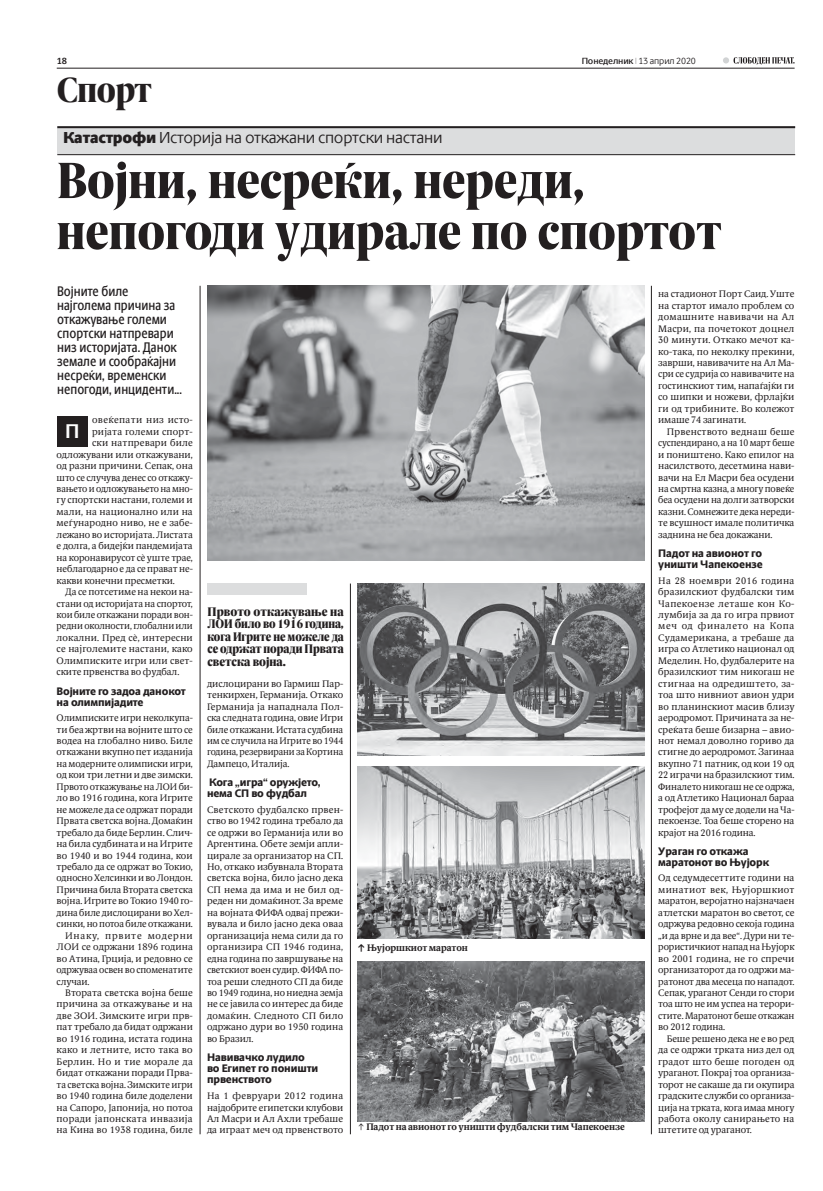
<style>
.page{position:relative;width:823px;height:1191px;background:#fff}
.page>*{position:absolute;margin:0;border:0;box-sizing:border-box;transform-origin:0 0}
.Naslov_36{font:800 51px/51px "Berlingske Serif Cn";color:#231f20}
.t1{font:800 35.1px "Berlingske Serif Cn";letter-spacing:-.01em;color:#231f20}
.t2{font:700 20px "Berlingske Sans";color:#fff}
.Nadnaslov{font:16px "Berlingske Sans";letter-spacing:-.015em;color:#231f20}
.t3{font:500 14px/14px "Berlingske Sans Cn";color:#231f20}
.Glosa{font:900 12.5px/12.5px "Berlingske Serif Cn";letter-spacing:-.005em;color:#231f20;text-align:justify}
.Medjunaslov{font:800 11px/11px "Berlingske Sans";letter-spacing:-.01em;color:#231f20}
.t4{font:9.5px/11.5px "Berlingske Serif Tx";letter-spacing:-.01em;color:#231f20;text-align:justify}
.t5{font:700 9.5px "Berlingske Serif Tx";letter-spacing:-.01em;color:#231f20}
.t6{font:9.5px "Berlingske Serif Tx";letter-spacing:.01em;color:#231f20}
.t7{font:9.5px "Berlingske Serif Tx";letter-spacing:.015em;color:#231f20}
.t8{font:9.5px "Berlingske Serif Tx";letter-spacing:-.01em;color:#231f20;scale:.96 1}
.t9{font:9.5px "Berlingske Serif Tx";letter-spacing:.035em;color:#231f20}
.t10{font:9px "Berlingske Sans";letter-spacing:-.015em;color:#231f20}
.t11{font:700 9px "Berlingske Sans";color:#231f20}
.s1{font-family:"Berlingske Sans D Bd"}
.s2{font-family:"Berlingske Sans Tn"}
.s3{font-weight:900}
.s4{font-family:"Berlingske Slab";font-weight:800;font-size:9px}
</style>
<div class="page">
<svg style="left:723px;top:57px;width:71px;height:8px"></svg>
<hr style="left:57px;top:68px;width:737px;height:1px;background:#231f20">
<div style="left:57px;top:416px;width:31px;height:30px;background:#231f20"></div>
<div style="left:57px;top:126px;width:737px;height:28px;background:#dcddde"></div>
<hr style="left:57px;top:126px;width:737px;height:2px;background:#231f20">
<hr style="left:57px;top:154px;width:737px;height:1px;background:#231f20">
<img style="left:207px;top:286px;width:436px;height:274px">
<img style="left:357px;top:583px;width:286px;height:172px">
<img style="left:357px;top:767px;width:286px;height:171px">
<img style="left:357px;top:961px;width:286px;height:161px">
<div style="left:207px;top:583px;width:100px;height:12px;background:#dcddde"></div>
<hr style="left:200px;top:286px;width:1px;height:848px;background:#231f20">
<hr style="left:350px;top:583px;width:1px;height:551px;background:#231f20">
<hr style="left:650px;top:286px;width:1px;height:848px;background:#231f20">
<p class="t11" style="left:57px;top:54px;width:12px">18</p>
<p class="t10" style="left:581px;top:54px;width:116px"><span class="s1">Понеделник</span> <span class="s2">I</span> 13 април 2020</p>
<h2 class="t1" style="left:57px;top:66px;width:97px">Спорт</h2>
<p class="Nadnaslov" style="left:63px;top:127px;width:381px"><span class="s3">Катастрофи</span> Историја на откажани спортски настани</p>
<p class="Naslov_36" style="left:57px;top:155px;width:666px">Војни, несреќи, нереди, непогоди удирале по спортот</p>
<p class="t3" style="left:57px;top:284px;width:126px">Војните биле најголема причина за откажување големи спортски натпревари низ историјата. Данок земале и сообраќајни несреќи, временски непогоди, инциденти...</p>
<p class="t9" style="left:92px;top:413px;width:102px">овеќепати низ исто-</p>
<p class="t7" style="left:92px;top:425px;width:102px">ријата големи спорт-</p>
<p class="t7" style="left:92px;top:436px;width:102px">ски натпревари биле</p>
<p class="t4" style="left:57px;top:448px;width:138px">одложувани или откажувани,</p>
<p class="t4" style="left:57px;top:460px;width:138px">од разни причини. Сепак, она</p>
<p class="t4" style="left:57px;top:471px;width:138px">што се случува денес со откажу-</p>
<p class="t8" style="left:57px;top:482px;width:143px">вањето и одложувањето на мно-</p>
<p class="t4" style="left:57px;top:494px;width:138px">гу спортски настани, големи и</p>
<p class="t6" style="left:57px;top:505px;width:138px">мали, на национално или на</p>
<p class="t6" style="left:57px;top:516px;width:138px">меѓународно ниво, не е забе-</p>
<p class="t4" style="left:57px;top:529px;width:138px">лежано во историјата. Листата</p>
<p class="t4" style="left:57px;top:540px;width:138px">е долга, а бидејќи пандемијата</p>
<p class="t4" style="left:57px;top:551px;width:138px">на коронавирусот сѐ уште трае,</p>
<p class="t4" style="left:57px;top:563px;width:138px">неблагодарно е да се прават не-</p>
<p class="t4" style="left:57px;top:574px;width:120px">какви конечни пресметки.</p>
<p class="t4" style="left:57px;top:586px;width:138px;text-indent:9px">Да се потсетиме на некои на&shy;стани од историјата на спортот, кои биле откажани поради вон&shy;редни околности, глобални или локални. Пред сѐ, интересни се најголемите настани, како Олимписките игри или свет&shy;ските првенства во фудбал.</p>
<p class="Medjunaslov" style="left:57px;top:685px;width:131px">Војните го задоа данокот на олимпијадите</p>
<p class="t4" style="left:57px;top:712px;width:138px">Олимписките игри неколкупа&shy;ти беа жртви на војните што се водеа на глобално ниво. Биле откажани вкупно пет изданија на модерните олимписки игри, од кои три летни и две зимски.<br>Првото откажување на ЛОИ би&shy;ло во 1916 година, кога Игрите не можеле да се одржат поради Првата светска војна. Домаќин требало да биде Берлин. Слич&shy;на била судбината и на Игрите во 1940 и во 1944 година, кои требало да се одржат во Токио, односно Хелсинки и во Лондон.<br>Причина била Втората светска војна. Игрите во Токио 1940 го&shy;дина биле дислоцирани во Хел&shy;синки, но потоа биле откажани.</p>
<p class="t4" style="left:57px;top:929px;width:138px;text-indent:9px">Инаку, првите модерни ЛОИ се одржани 1896 година во Атина, Грција, и редовно се одржуваа освен во споменатите случаи.</p>
<p class="t4" style="left:57px;top:987px;width:138px;text-indent:9px">Втората светска војна беше причина за откажување и на две ЗОИ. Зимските игри прв&shy;пат требало да бидат одржани во 1916 година, истата година како и летните, исто така во Берлин. Но и тие морале да бидат откажани поради Прва&shy;та светска војна. Зимските игри во 1940 година биле доделени на Сапоро, Јапонија, но потоа поради јапонската инвазија на Кина во 1938 година, биле</p>
<p class="t4" style="left:657px;top:288px;width:138px">на стадионот Порт Саид. Уште на стартот имало проблем со домашните навивачи на Ал Масри, па почетокот доцнел 30 минути. Откако мечот ка&shy;ко-така, по неколку прекини, заврши, навивачите на Ал Ма&shy;сри се судрија со навивачите на гостинскиот тим, напаѓајќи ги со шипки и ножеви, фрлајќи ги од трибините. Во колежот имаше 74 загинати.</p>
<p class="t4" style="left:657px;top:426px;width:138px;text-indent:9px">Првенството веднаш беше суспендирано, а на 10 март беше и поништено. Како епилог на насилството, десетмина нави&shy;вачи на Ел Масри беа осудени на смртна казна, а многу повеќе беа осудени на долги затворски казни. Сомнежите дека нереди&shy;те всушност имале политичка заднина не беа докажани.</p>
<p class="Medjunaslov" style="left:657px;top:548px;width:106px">Падот на авионот го уништи Чапекоензе</p>
<p class="t4" style="left:657px;top:574px;width:138px">На 28 ноември 2016 година бразилскиот фудбалски тим Чапекоензе леташе кон Ко&shy;лумбија за да го игра првиот меч од финалето на Копа Судамерикана, а требаше да игра со Атлетико национал од Меделин. Но, фудбалерите на бразилскиот тим никогаш не стигнаа на одредиштето, за&shy;тоа што нивниот авион удри во планинскиот масив близу аеродромот. Причината за не&shy;среќатa бешe бизарна – авио&shy;нот немал доволно гориво да стигне до аеродромот. Загинаа вкупно 71 патник, од кои 19 од 22 играчи на бразилскиот тим.<br>Финалето никогаш не се одржа, а од Атлетико Национал бараа трофејот да му се додели на Ча&shy;пекоензе. Тоа беше сторено на крајот на 2016 година.</p>
<p class="Medjunaslov" style="left:657px;top:845px;width:112px">Ураган го откажа маратонот во Њујорк</p>
<p class="t4" style="left:657px;top:872px;width:138px">Од седумдесеттите години на минатиот век, Њујоршкиот маратон, веројатно најзначаен атлетски маратон во светот, се одржува редовно секоја година „и да врне и да вее“. Дури ни те&shy;рористичкиот напад на Њујорк во 2001 година, не го спречи организаторот да го одржи ма&shy;ратонот два месеца по нападот.<br>Сепак, ураганот Сенди го стори тоа што не им успеа на терори&shy;стите. Маратонот беше откажан во 2012 година.</p>
<p class="t4" style="left:657px;top:1032px;width:138px;text-indent:9px">Беше решено дека не е во ред да се одржи трката низ дел од градот што беше погоден од ураганот. Покрај тоа организа&shy;торот не сакаше да ги окупира градските служби со организа&shy;ција на трката, кога имаа многу работа околу санирањето на штетите од ураганот.</p>
<p class="t2" style="left:65px;top:416px;width:16px">П</p>
<p class="Glosa" style="left:207px;top:605px;width:138px">Првото откажување на ЛОИ било во 1916 година, кога Игрите не можеле да се одржат поради Првата светска војна.</p>
<p class="t4" style="left:207px;top:677px;width:138px">дислоцирани во Гармиш Пар&shy;тенкирхен, Германија. Откако Германија ја нападнала Пол&shy;ска следната година, овие Игри биле откажани. Истата судбина им се случила на Игрите во 1944 година, резервирани за Кортина Дампецо, Италија.</p>
<p class="Medjunaslov" style="left:207px;top:777px;width:115px">Кога „игра“ оружјето, нема СП во фудбал</p>
<p class="t4" style="left:207px;top:803px;width:138px">Светското фудбалско првен&shy;ство во 1942 година требало да се одржи во Германија или во Аргентина. Обете земји апли&shy;цирале за организатор на СП.<br>Но, откако избувнала Втората светска војна, било јасно дека СП нема да има и не бил од&shy;реден ни домаќинот. За време на војната ФИФА одвај прежи&shy;вувала и било јасно дека оваа организација нема сили да го организира СП 1946 година, една година по завршување на светскиот воен судир. ФИФА по&shy;тоа реши следното СП да биде во 1949 година, но ниедна земја не се јавила со интерес да биде домаќин. Следното СП било одржано дури во 1950 година во Бразил.</p>
<p class="Medjunaslov" style="left:207px;top:1051px;width:113px">Навивачко лудило во Египет го поништи првенството</p>
<p class="t4" style="left:207px;top:1090px;width:138px">На 1 февруари 2012 година најдобрите египетски клубови Ал Масри и Ал Ахли требаше да играат меч од првенството</p>
<p class="t5" style="left:357px;top:940px;width:112px"><span class="s4">↑</span> Њујоршкиот маратон</p>
<p class="t5" style="left:357px;top:1120px;width:268px">↑ Падот на авионот го уништи фудбалски тим Чапекоензе</p>
</div>
